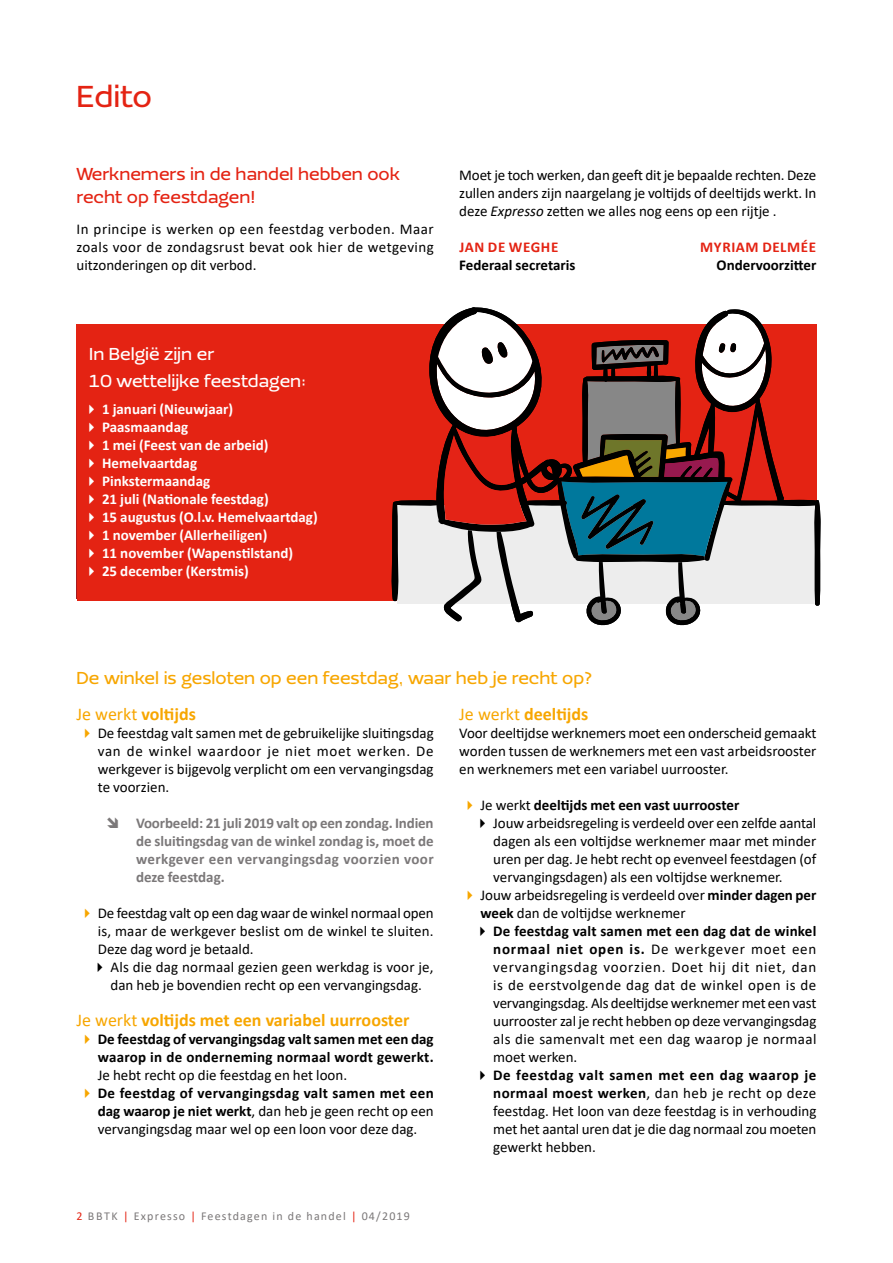
<style>
.page{position:relative;width:893px;height:1263px;background:#fff}
.page>*{position:absolute;margin:0;border:0;box-sizing:border-box;transform-origin:0 0}
.t1{font:500 31.5px "Ezzo";color:#e42313}
.t2{font:700 18px "Calibri";color:#f7a600}
.t3{font:500 18px "Ezzo";color:#f7a600}
.t4{font:500 18px/22.5px "Ezzo";color:#e42313}
.t5{font:500 18px/27px "Ezzo";color:#fff}
.t6{font:15px/18px "Calibri";color:#000;text-align:justify}
.t7{font:700 15px/18px "Calibri";color:#fff}
.t8{font:700 15px/18px "Calibri";color:#000}
.t9{font:700 15px/18px "Calibri";letter-spacing:.025em;color:#7b7879;text-align:justify}
.t10{font:15px "Calibri";letter-spacing:.05em;color:#000}
.t11{font:15px "Calibri";letter-spacing:.035em;color:#000}
.t12{font:15px "Calibri";letter-spacing:.025em;color:#000}
.t13{font:700 15px "Calibri";letter-spacing:.05em;color:#000}
.t14{font:700 15px "Calibri";letter-spacing:.04em;color:#e42313}
.t15{font:12px "Calibri";letter-spacing:.1em;color:#7b7879}
.s1{font-style:italic}
.s2{font-weight:400}
.s3{font-weight:700}
.s4{color:#e42313}
</style>
<div class="page">
<div style="left:77px;top:324px;width:739px;height:276px;background:#e42313"></div>
<svg style="left:391px;top:307px;width:430px;height:319px"></svg>
<h1 class="t1" style="left:77px;top:77px;width:77px">Edito</h1>
<p class="t4" style="left:77px;top:163px;width:325px">Werknemers in de handel hebben ook recht op feestdagen!</p>
<p class="t6" style="left:77px;top:220px;width:359px">In principe is werken op een feestdag verboden. Maar zoals voor de zondagsrust bevat ook hier de wetgeving uitzonderingen op dit verbod.</p>
<p class="t6" style="left:459px;top:166px;width:359px">Moet je toch werken, dan geeft dit je bepaalde rechten. Deze zullen anders zijn naargelang je voltijds of deeltijds werkt. In deze <span class="s1">Expresso</span> zetten we alles nog eens op een rijtje .</p>
<p class="t14" style="left:460px;top:236px;width:100px">JAN DE WEGHE</p>
<p class="t14" style="left:700px;top:236px;width:117px">MYRIAM DELMÉE</p>
<p class="t8" style="left:459px;top:256px;width:118px">Federaal secretaris</p>
<p class="t8" style="left:717px;top:256px;width:101px">Ondervoorzitter</p>
<p class="t5" style="left:89px;top:340px;width:219px">In België zijn er<br>10 wettelijke feestdagen:</p>
<p class="t7" style="left:102px;top:400px;width:217px">1 januari (Nieuwjaar)<br>Paasmaandag<br>1 mei (Feest van de arbeid)<br>Hemelvaartdag<br>Pinkstermaandag<br>21 juli (Nationale feestdag)<br>15 augustus (O.l.v. Hemelvaartdag)<br>1 november (Allerheiligen)<br>11 november (Wapenstilstand)<br>25 december (Kerstmis)</p>
<p class="t3" style="left:77px;top:666px;width:518px">De winkel is gesloten op een feestdag, waar heb je recht op?</p>
<p class="t2" style="left:77px;top:701px;width:121px"><span class="s2">Je werkt</span> voltijds</p>
<p class="t6" style="left:98px;top:724px;width:337px">De feestdag valt samen met de gebruikelijke sluitingsdag van de winkel waardoor je niet moet werken. De werkgever is bijgevolg verplicht om een vervangingsdag te voorzien.</p>
<p class="t9" style="left:136px;top:814px;width:299px">Voorbeeld: 21 juli 2019 valt op een zondag. Indien de sluitingsdag van de winkel zondag is, moet de werkgever een vervangingsdag voorzien voor deze feestdag.</p>
<p class="t6" style="left:98px;top:904px;width:337px">De feestdag valt op een dag waar de winkel normaal open is, maar de werkgever beslist om de winkel te sluiten.<br>Deze dag word je betaald.</p>
<p class="t6" style="left:111px;top:958px;width:325px">Als die dag normaal gezien geen werkdag is voor je, dan heb je bovendien recht op een vervangingsdag.</p>
<p class="t2" style="left:77px;top:1007px;width:334px"><span class="s2">Je werkt</span> voltijds met een variabel uurrooster</p>
<p class="t8" style="left:98px;top:1030px;width:337px">De feestdag of vervangingsdag valt samen met een dag waarop in de onderneming normaal wordt gewerkt.</p>
<p class="t6" style="left:98px;top:1066px;width:251px">Je hebt recht op die feestdag en het loon.</p>
<p class="t6" style="left:98px;top:1084px;width:337px"><span class="s3">De feestdag of vervangingsdag valt samen met een dag waarop je niet werkt</span>, dan heb je geen recht op een vervangingsdag maar wel op een loon voor deze dag.</p>
<p class="t2" style="left:459px;top:701px;width:131px"><span class="s2">Je werkt</span> deeltijds</p>
<p class="t6" style="left:459px;top:724px;width:359px">Voor deeltijdse werknemers moet een onderscheid gemaakt worden tussen de werknemers met een vast arbeidsrooster en werknemers met een variabel uurrooster.</p>
<p class="t8" style="left:480px;top:796px;width:260px"><span class="s2">Je werkt</span> deeltijds met een vast uurrooster</p>
<p class="t6" style="left:493px;top:814px;width:325px">Jouw arbeidsregeling is verdeeld over een zelfde aantal</p>
<p class="t6" style="left:493px;top:832px;width:325px">dagen als een voltijdse werknemer maar met minder</p>
<p class="t6" style="left:493px;top:850px;width:325px">uren per dag. Je hebt recht op evenveel feestdagen (of</p>
<p class="t6" style="left:493px;top:868px;width:291px">vervangingsdagen) als een voltijdse werknemer.</p>
<p class="t6" style="left:480px;top:886px;width:337px">Jouw arbeidsregeling is verdeeld over <span class="s3">minder dagen per</span></p>
<p class="t6" style="left:480px;top:904px;width:207px"><span class="s3">week</span> dan de voltijdse werknemer</p>
<p class="t8" style="left:493px;top:922px;width:325px">De feestdag valt samen met een dag dat de winkel</p>
<p class="t13" style="left:493px;top:938px;width:325px">normaal niet open is. <span class="s2">De werkgever moet een</span></p>
<p class="t10" style="left:493px;top:957px;width:325px">vervangingsdag voorzien. Doet hij dit niet, dan</p>
<p class="t11" style="left:493px;top:975px;width:325px">is de eerstvolgende dag dat de winkel open is de</p>
<p class="t6" style="left:493px;top:994px;width:325px">vervangingsdag. Als deeltijdse werknemer met een vast</p>
<p class="t6" style="left:493px;top:1012px;width:325px">uurrooster zal je recht hebben op deze vervangingsdag</p>
<p class="t12" style="left:493px;top:1029px;width:325px">als die samenvalt met een dag waarop je normaal</p>
<p class="t6" style="left:493px;top:1048px;width:86px">moet werken.</p>
<p class="t6" style="left:493px;top:1066px;width:325px"><span class="s3">De feestdag valt samen met een dag waarop je normaal moest werken</span>, dan heb je recht op deze feestdag. Het loon van deze feestdag is in verhouding met het aantal uren dat je die dag normaal zou moeten gewerkt hebben.</p>
<p class="t15" style="left:77px;top:1208px;width:335px"><span class="s4">2</span> BBTK <span class="s4">|</span> Expresso <span class="s4">|</span> Feestdagen in de handel <span class="s4">|</span> 04/2019</p>
</div>
